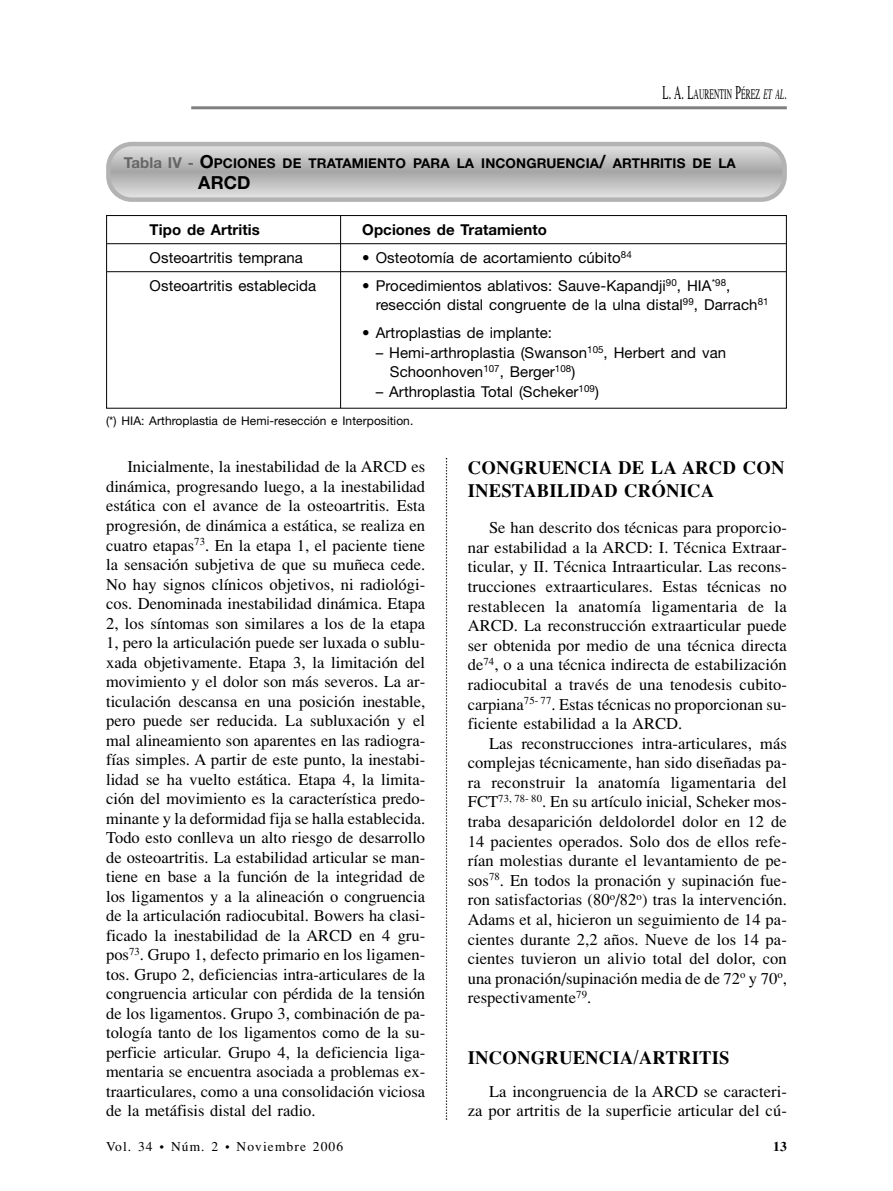
<style>
.page{position:relative;width:893px;height:1191px;background:#fff}
.page>*{position:absolute;margin:0;border:0;box-sizing:border-box;transform-origin:0 0}
.t1{font:700 18.75px/22.6px "Times";letter-spacing:.005em;color:#000}
.t2{font:700 18px "Helvetica Neue";color:#000}
.t3{font:16.5px/19.5px "Times";letter-spacing:.005em;color:#000;text-align:justify}
.t4{font:15px/19.5px "Helvetica Neue";letter-spacing:.005em;color:#000}
.t5{font:700 15px "Helvetica Neue";letter-spacing:.005em;color:#000}
.t6{font:14.7px "Times";letter-spacing:.005em;color:#000;scale:.51 1}
.t7{font:700 13.5px "Helvetica Neue";letter-spacing:.005em;color:#000}
.t8{font:13.5px "Times";letter-spacing:.08em;color:#000}
.t9{font:700 13.5px "Times";color:#000}
.t10{font:12px "Helvetica Neue";letter-spacing:.005em;color:#000}
.s1{font-size:19.5px}
.s2{font-style:italic}
.s3{font-style:italic;font-size:19.5px}
.s4{font-size:15px;color:#666}
.s5{font-size:18px}
</style>
<div class="page">
<hr style="left:191px;top:106px;width:595px;height:3px;background:#808080">
<svg style="left:446px;top:458px;width:1px;height:662px"></svg>
<svg style="left:106px;top:142px;width:680px;height:60px;background:#c1c1c1"></svg>
<hr style="left:107px;top:243px;width:679px;height:1px;background:#000">
<hr style="left:107px;top:271px;width:679px;height:1px;background:#000">
<div style="left:106px;top:215px;width:680px;height:194px;border:1px solid #000"></div>
<hr style="left:340px;top:215px;width:1px;height:193px;background:#000">
<p class="t6" style="left:662px;top:89px;width:245px"><span class="s1">L. A. L</span>AURENTIN <span class="s1">P</span>ÉREZ <span class="s2">ET AL</span><span class="s3">.</span></p>
<p class="t7" style="left:124px;top:158px;width:613px"><span class="s4">Tabla IV -</span> <span class="s5">O</span>PCIONES DE TRATAMIENTO PARA LA INCONGRUENCIA<span class="s5">/</span> ARTHRITIS DE LA</p>
<p class="t2" style="left:198px;top:176px;width:54px">ARCD</p>
<p class="t5" style="left:150px;top:224px;width:112px">Tipo de Artritis</p>
<p class="t5" style="left:362px;top:224px;width:186px">Opciones de Tratamiento</p>
<p class="t4" style="left:150px;top:249px;width:155px">Osteoartritis temprana</p>
<p class="t4" style="left:362px;top:249px;width:271px">• Osteotomía de acortamiento cúbito<sup>84</sup></p>
<p class="t4" style="left:150px;top:277px;width:168px">Osteoartritis establecida</p>
<p class="t4" style="left:375px;top:277px;width:394px;text-indent:-13px">• Procedimientos ablativos: Sauve-Kapandji<sup>90</sup>, HIA<sup>*98</sup>, resección distal congruente de la ulna distal<sup>99</sup>, Darrach<sup>81</sup></p>
<p class="t4" style="left:362px;top:325px;width:191px">• Artroplastias de implante:</p>
<p class="t4" style="left:390px;top:344px;width:338px;text-indent:-14px">– Hemi-arthroplastia (Swanson<sup>105</sup>, Herbert and van<br>Schoonhoven<sup>107</sup>, Berger<sup>108</sup>)</p>
<p class="t4" style="left:375px;top:383px;width:225px">– Arthroplastia Total (Scheker<sup>109</sup>)</p>
<p class="t10" style="left:106px;top:416px;width:309px">(*) HIA: Arthroplastia de Hemi-resección e Interposition.</p>
<p class="t3" style="left:106px;top:459px;width:320px;text-indent:21px">Inicialmente, la inestabilidad de la ARCD es dinámica, progresando luego, a la inestabilidad estática con el avance de la osteoartritis. Esta progresión, de dinámica a estática, se realiza en cuatro etapas<sup>73</sup>. En la etapa 1, el paciente tiene la sensación subjetiva de que su muñeca cede.<br>No hay signos clínicos objetivos, ni radiológi&shy;cos. Denominada inestabilidad dinámica. Etapa 2, los síntomas son similares a los de la etapa 1, pero la articulación puede ser luxada o sublu&shy;xada objetivamente. Etapa 3, la limitación del movimiento y el dolor son más severos. La ar&shy;ticulación descansa en una posición inestable, pero puede ser reducida. La subluxación y el mal alineamiento son aparentes en las radiogra&shy;fías simples. A partir de este punto, la inestabi&shy;lidad se ha vuelto estática. Etapa 4, la limita&shy;ción del movimiento es la característica predo&shy;minante y la deformidad fija se halla establecida.<br>Todo esto conlleva un alto riesgo de desarrollo de osteoartritis. La estabilidad articular se man&shy;tiene en base a la función de la integridad de los ligamentos y a la alineación o congruencia de la articulación radiocubital. Bowers ha clasi&shy;ficado la inestabilidad de la ARCD en 4 gru&shy;pos<sup>73</sup>. Grupo 1, defecto primario en los ligamen&shy;tos. Grupo 2, deficiencias intra-articulares de la congruencia articular con pérdida de la tensión de los ligamentos. Grupo 3, combinación de pa&shy;tología tanto de los ligamentos como de la su&shy;perficie articular. Grupo 4, la deficiencia liga&shy;mentaria se encuentra asociada a problemas ex&shy;traarticulares, como a una consolidación viciosa de la metáfisis distal del radio.</p>
<p class="t1" style="left:468px;top:458px;width:318px">CONGRUENCIA DE LA ARCD CON<br>INESTABILIDAD CRÓNICA</p>
<p class="t3" style="left:468px;top:519px;width:320px;text-indent:21px">Se han descrito dos técnicas para proporcio&shy;nar estabilidad a la ARCD: I. Técnica Extraar&shy;ticular, y II. Técnica Intraarticular. Las recons&shy;trucciones extraarticulares. Estas técnicas no restablecen la anatomía ligamentaria de la ARCD. La reconstrucción extraarticular puede ser obtenida por medio de una técnica directa de<sup>74</sup>, o a una técnica indirecta de estabilización radiocubital a través de una tenodesis cubito&shy;carpiana<sup>75-</sup> <sup>77</sup>. Estas técnicas no proporcionan su&shy;ficiente estabilidad a la ARCD.</p>
<p class="t3" style="left:468px;top:735px;width:320px;text-indent:21px">Las reconstrucciones intra-articulares, más complejas técnicamente, han sido diseñadas pa&shy;ra reconstruir la anatomía ligamentaria del FCT<sup>73,</sup> <sup>78-</sup> <sup>80</sup>. En su artículo inicial, Scheker mos&shy;traba desaparición deldolordel dolor en 12 de 14 pacientes operados. Solo dos de ellos refe&shy;rían molestias durante el levantamiento de pe&shy;sos<sup>78</sup>. En todos la pronación y supinación fue&shy;ron satisfactorias (80<sup>o</sup>/82<sup>o</sup>) tras la intervención.<br>Adams et al, hicieron un seguimiento de 14 pa&shy;cientes durante 2,2 años. Nueve de los 14 pa&shy;cientes tuvieron un alivio total del dolor, con una pronación/supinación media de de 72<sup>o</sup> y 70<sup>o</sup>, respectivamente<sup>79</sup>.</p>
<p class="t1" style="left:468px;top:1048px;width:263px">INCONGRUENCIA/ARTRITIS</p>
<p class="t3" style="left:468px;top:1083px;width:320px;text-align:right">La incongruencia de la ARCD se caracteri-<br>za por artritis de la superficie articular del cú-</p>
<p class="t8" style="left:106px;top:1141px;width:238px">Vol. 34 • Núm. 2 • Noviembre 2006</p>
<p class="t9" style="left:773px;top:1141px;width:15px">13</p>
</div>
